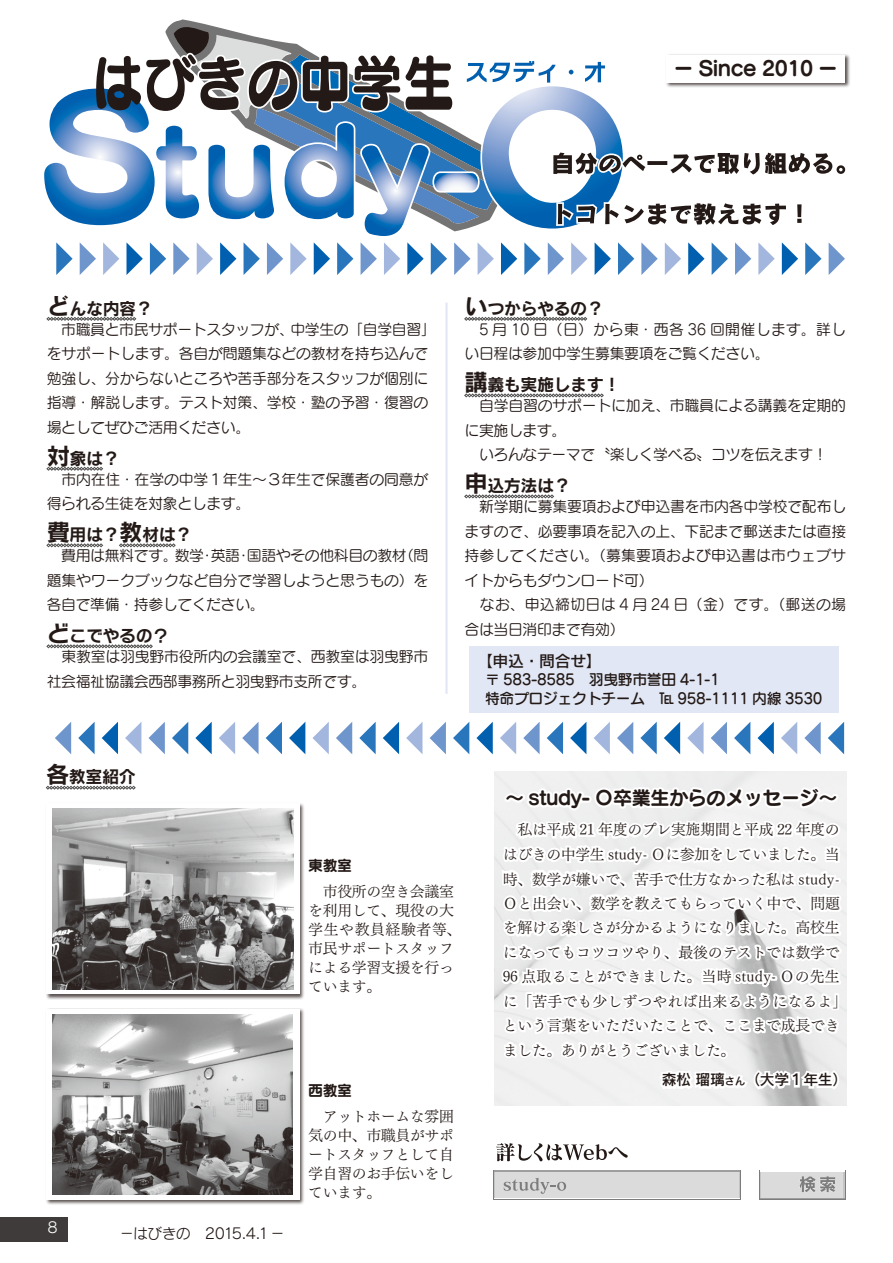
<style>
.page{position:relative;width:893px;height:1263px;background:#fff}
.page>*{position:absolute;margin:0;border:0;box-sizing:border-box;transform-origin:0 0}
.t1{font:20.25px "Seurat Pro B";letter-spacing:-.025em;color:#231916}
.t2{font:19.2px "Seurat Pro B";letter-spacing:-.025em;color:#231916}
.t3{font:16.95px "Rodin Pro B";letter-spacing:-.025em;color:#231916}
.t4{font:16.95px "Rodin NTLG Pro B";letter-spacing:-.025em;color:#231916}
.t5{font:15.9px "Rodin Pro DB";color:#231916}
.t6{font:14.85px/24.5px "Seurat Pro M";letter-spacing:-.015em;color:#231916}
.t7{font:14.85px/24.5px "Tsuku Min Pro R";letter-spacing:-.02em;color:#231916}
.t8{font:14.85px/19.2px "Seurat Pro DB";letter-spacing:-.025em;color:#231916}
.t9{font:14.85px "Rodin Cattleya Pro M";letter-spacing:-.055em;color:#231916}
.t10{font:14.85px "Rodin Pro DB";letter-spacing:-.025em;color:#231916}
.t11{font:14.85px "Seurat Pro B";letter-spacing:-.025em;color:#231916}
.t12{font:14.85px "Rodin Pro M";color:#fff}
.s1{font-size:23.4px}
.s2{font-size:10.65px}
</style>
<div class="page">
<div style="left:0;top:1217px;width:68px;height:24px;background:#3f3b3a"></div>
<svg style="left:44px;top:19px;width:802px;height:256px"></svg>
<svg style="left:47px;top:317px;width:89px;height:4px"></svg>
<svg style="left:47px;top:467px;width:56px;height:4px"></svg>
<svg style="left:47px;top:543px;width:56px;height:4px"></svg>
<svg style="left:119px;top:543px;width:56px;height:4px"></svg>
<svg style="left:47px;top:644px;width:106px;height:4px"></svg>
<svg style="left:464px;top:317px;width:123px;height:4px"></svg>
<svg style="left:464px;top:394px;width:140px;height:3px"></svg>
<svg style="left:464px;top:495px;width:90px;height:3px"></svg>
<svg style="left:453px;top:722px;width:16px;height:32px"></svg>
<svg style="left:430px;top:722px;width:16px;height:32px"></svg>
<svg style="left:406px;top:722px;width:16px;height:32px"></svg>
<svg style="left:383px;top:722px;width:16px;height:32px"></svg>
<svg style="left:359px;top:722px;width:17px;height:32px"></svg>
<svg style="left:336px;top:722px;width:16px;height:32px"></svg>
<svg style="left:312px;top:722px;width:17px;height:32px"></svg>
<svg style="left:289px;top:722px;width:16px;height:32px"></svg>
<svg style="left:266px;top:722px;width:16px;height:32px"></svg>
<svg style="left:242px;top:722px;width:17px;height:32px"></svg>
<svg style="left:219px;top:722px;width:16px;height:32px"></svg>
<svg style="left:195px;top:722px;width:17px;height:32px"></svg>
<svg style="left:172px;top:722px;width:16px;height:32px"></svg>
<svg style="left:149px;top:722px;width:16px;height:32px"></svg>
<svg style="left:125px;top:722px;width:16px;height:32px"></svg>
<svg style="left:102px;top:722px;width:16px;height:32px"></svg>
<svg style="left:78px;top:722px;width:17px;height:32px"></svg>
<svg style="left:55px;top:722px;width:16px;height:32px"></svg>
<hr style="left:445px;top:303px;width:3px;height:391px;background:#e1e7f5">
<div style="left:45px;top:802px;width:260px;height:198px;background:#231916;opacity:.75"></div>
<div style="left:46px;top:803px;width:253px;height:191px;background:#fff"></div>
<img style="left:52px;top:808px;width:241px;height:181px">
<div style="left:45px;top:1008px;width:260px;height:197px;background:#231916;opacity:.75"></div>
<div style="left:46px;top:1009px;width:253px;height:191px;background:#fff"></div>
<img style="left:53px;top:1014px;width:240px;height:181px">
<svg style="left:46px;top:786px;width:90px;height:3px"></svg>
<svg style="left:476px;top:722px;width:371px;height:379px"></svg>
<div style="left:469px;top:646px;width:370px;height:67px;background:#e1e7f5"></div>
<svg style="left:493px;top:1170px;width:248px;height:30px"></svg>
<div style="left:494px;top:1171px;width:246px;height:25px;background:#9d9e9e"></div>
<div style="left:494px;top:1174px;width:246px;height:25px;background:#dbdbdc"></div>
<div style="left:495px;top:1172px;width:244px;height:25px;background:#dbdbdc"></div>
<svg style="left:759px;top:1170px;width:86px;height:30px"></svg>
<div style="left:760px;top:1171px;width:84px;height:25px;background:#fff"></div>
<div style="left:760px;top:1174px;width:84px;height:25px;background:#dbdbdc"></div>
<div style="left:761px;top:1172px;width:82px;height:25px;background:#dbdbdc"></div>
<svg style="left:800px;top:1176px;width:35px;height:16px"></svg>
<svg style="left:504px;top:1178px;width:62px;height:16px"></svg>
<svg style="left:496px;top:1143px;width:132px;height:18px"></svg>
<div style="left:665px;top:54px;width:185px;height:34px;background:#231916;opacity:.75"></div>
<div style="left:666px;top:55px;width:179px;height:28px;background:#fff"></div>
<h1 class="t1" style="left:674px;top:54px;width:166px">ー Since 2010 ー</h1>
<p class="t3" style="left:47px;top:297px;width:108px"><span class="s1">ど</span>んな内容？</p>
<p class="t6" style="left:47px;top:316px;width:391px">　市職員と市民サポートスタッフが、中学生の「自学自習」をサポートします。各自が問題集などの教材を持ち込んで勉強し、分からないところや苦手部分をスタッフが個別に指導・解説します。テスト対策、学校・塾の予習・復習の場としてぜひご活用ください。</p>
<p class="t3" style="left:47px;top:447px;width:74px"><span class="s1">対</span>象は？</p>
<p class="t6" style="left:47px;top:466px;width:383px">　市内在住・在学の中学１年生～３年生で保護者の同意が得られる生徒を対象とします。</p>
<p class="t3" style="left:47px;top:523px;width:147px"><span class="s1">費</span>用は？<span class="s1">教</span>材は？</p>
<p class="t6" style="left:47px;top:543px;width:383px;text-align:justify;text-indent:15px">費用は無料です。数学・英語・国語やその他科目の教材（問題集やワークブックなど自分で学習しようと思うもの）を各自で準備・持参してください。</p>
<p class="t4" style="left:47px;top:624px;width:124px"><span class="s1">ど</span>こでやるの？</p>
<p class="t6" style="left:47px;top:644px;width:383px">　東教室は羽曳野市役所内の会議室で、西教室は羽曳野市社会福祉協議会西部事務所と羽曳野市支所です。</p>
<p class="t3" style="left:465px;top:297px;width:141px"><span class="s1">い</span>つからやるの？</p>
<p class="t6" style="left:465px;top:316px;width:383px">　5 月 10 日（日）から東・西各 36 回開催します。詳しい日程は参加中学生募集要項をご覧ください。</p>
<p class="t3" style="left:465px;top:373px;width:157px"><span class="s1">講</span>義も実施します！</p>
<p class="t6" style="left:465px;top:393px;width:383px">　自学自習のサポートに加え、市職員による講義を定期的に実施します。</p>
<p class="t6" style="left:479px;top:442px;width:350px">いろんなテーマで〝楽しく学べる〟コツを伝えます！</p>
<p class="t3" style="left:465px;top:474px;width:108px"><span class="s1">申</span>込方法は？</p>
<p class="t6" style="left:465px;top:494px;width:383px">　新学期に募集要項および申込書を市内各中学校で配布しますので、必要事項を記入の上、下記まで郵送または直接持参してください。（募集要項および申込書は市ウェブサイトからもダウンロード可）<br>　なお、申込締切日は 4 月 24 日（金）です。（郵送の場合は当日消印まで有効）</p>
<p class="t5" style="left:477px;top:650px;width:126px">【申込・問合せ】</p>
<p class="t8" style="left:485px;top:669px;width:339px">〒 583-8585　羽曳野市誉田 4-1-1<br>特命プロジェクトチーム　℡ 958-1111 内線 3530</p>
<p class="t3" style="left:46px;top:766px;width:91px"><span class="s1">各</span>教室紹介</p>
<p class="t11" style="left:308px;top:855px;width:45px">東教室</p>
<p class="t7" style="left:308px;top:880px;width:155px;line-height:19.2px">　市役所の空き会議室を利用して、現役の大学生や教員経験者等、市民サポートスタッフによる学習支援を行っています。</p>
<p class="t12" style="left:48px;top:1218px;width:12px">8</p>
<p class="t9" style="left:120px;top:1223px;width:167px">−はびきの　2015.4.1−</p>
<p class="t11" style="left:308px;top:1080px;width:45px">西教室</p>
<p class="t7" style="left:308px;top:1105px;width:147px;line-height:19.2px;text-align:justify;text-indent:15px">アットホームな雰囲気の中、市職員がサポートスタッフとして自学自習のお手伝いをしています。</p>
<p class="t2" style="left:505px;top:784px;width:334px">～ study- Ｏ卒業生からのメッセージ～</p>
<p class="t7" style="left:503px;top:816px;width:346px;text-indent:15px">私は平成 21 年度のプレ実施期間と平成 22 年度のはびきの中学生 study- Ｏに参加をしていました。当時、数学が嫌いで、苦手で仕方なかった私は study-<br>Ｏと出会い、数学を教えてもらっていく中で、問題を解ける楽しさが分かるようになりました。高校生になってもコツコツやり、最後のテストでは数学で<br>96 点取ることができました。当時 study- Ｏの先生に「苦手でも少しずつやれば出来るようになるよ」という言葉をいただいたことで、ここまで成長できました。ありがとうございました。</p>
<p class="t10" style="left:662px;top:1070px;width:187px">森松 瑠璃<span class="s2">さん</span>（大学１年生）</p>
</div>
